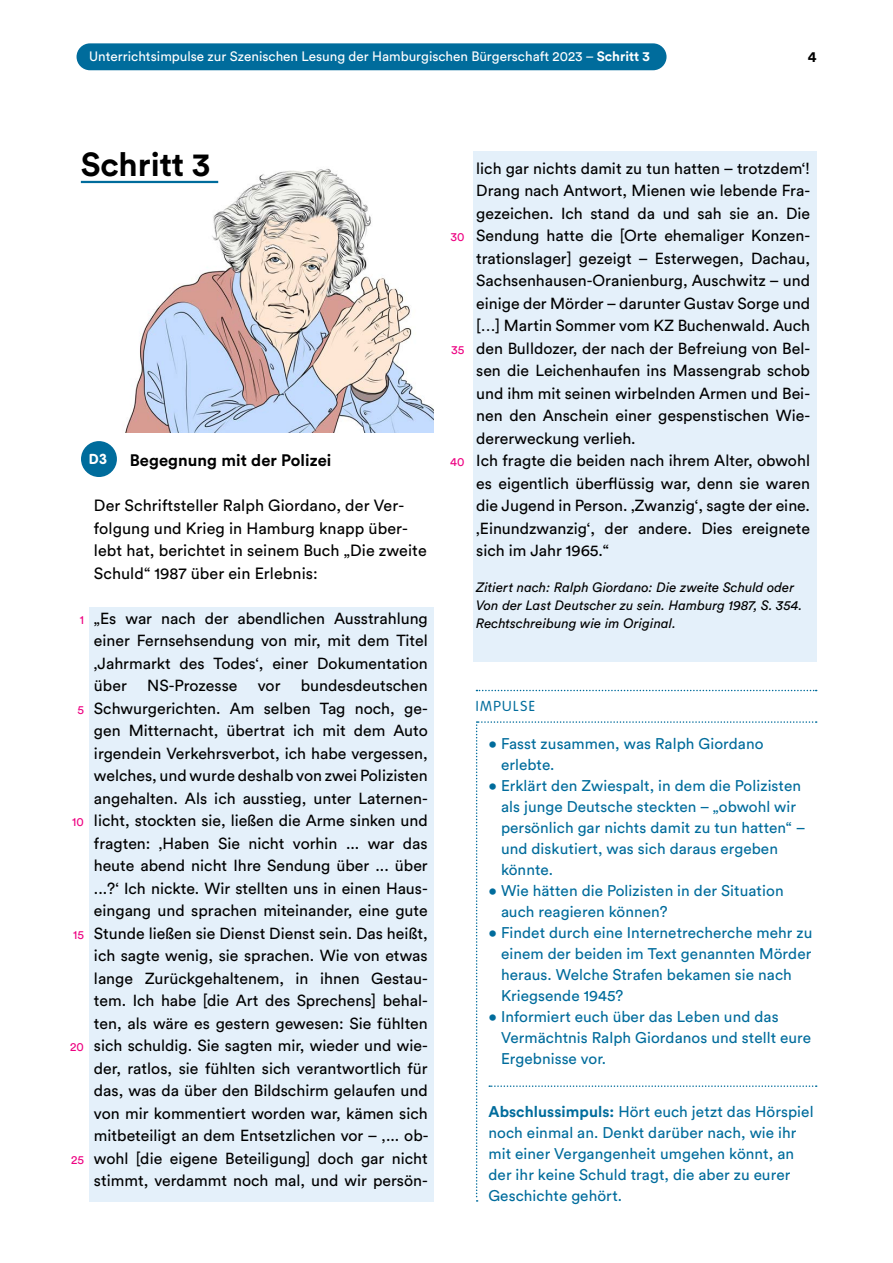
<style>
.page{position:relative;width:893px;height:1263px;background:#fff}
.page>*{position:absolute;margin:0;border:0;box-sizing:border-box;transform-origin:0 0}
.H_2{font:700 33px "Circular Std";letter-spacing:-.005em;color:#000}
._03__Copy{font:700 16.5px "Circular Std";letter-spacing:.005em;color:#000}
._03__Copy-2{font:16.2px/22.5px "Circular Std";letter-spacing:.005em;color:#000}
._03__Copy-3{font:15.9px/22.5px "Circular Std";color:#000;text-align:justify}
._03__Copy_Aufgaben{font:15.3px/21px "Circular Std";letter-spacing:.005em;color:#006c9c}
.t1{font:700 15px "Circular Std";color:#000}
._02__Aufgaben_head{font:300 14.25px "VAG Rounded";letter-spacing:.105em;color:#006c9c}
.Modul_Headline{font:700 14.25px "VAG Rounded";color:#fff}
._03__Copy-4{font:italic 13.5px/18px "Circular Std";letter-spacing:.005em;color:#000}
.t2{font:13.5px "Circular Std";color:#fff}
.t3{font:12px "Circular Std";color:#ed0181}
.s1{font-weight:700}
</style>
<div class="page">
<div style="left:472px;top:151px;width:344px;height:511px;background:#e4f0fa"></div>
<div style="left:89px;top:607px;width:345px;height:595px;background:#e4f0fa"></div>
<hr style="left:81px;top:181px;width:137px;height:2px;background:#006c9c">
<svg style="left:476px;top:690px;width:341px;height:1px"></svg>
<svg style="left:476px;top:721px;width:341px;height:481px"></svg>
<div style="left:77px;top:43px;width:589px;height:27px;background:#006c9c;border-radius:13px"></div>
<img style="left:115px;top:168px;width:319px;height:264px">
<div style="left:81px;top:441px;width:36px;height:36px;background:#006c9c;border-radius:50%"></div>
<p class="t2" style="left:89px;top:48px;width:562px">Unterrichtsimpulse zur Szenischen Lesung der Hamburgischen Bürgerschaft 2023 – <span class="s1">Schritt 3</span></p>
<p class="t1" style="left:808px;top:47px;width:10px">4</p>
<h2 class="H_2" style="left:81px;top:143px;width:131px">Schritt 3</h2>
<h3 class="Modul_Headline" style="left:89px;top:450px;width:20px">D3</h3>
<p class="_03__Copy" style="left:130px;top:450px;width:203px">Begegnung mit der Polizei</p>
<p class="_03__Copy-2" style="left:94px;top:494px;width:334px">Der Schriftsteller Ralph Giordano, der Ver&shy;folgung und Krieg in Hamburg knapp über&shy;lebt hat, berichtet in seinem Buch „Die zweite Schuld“ 1987 über ein Erlebnis:</p>
<p class="_03__Copy-3" style="left:94px;top:607px;width:335px">„Es war nach der abendlichen Ausstrahlung einer Fernsehsendung von mir, mit dem Titel ‚Jahrmarkt des Todes‘, einer Dokumentation über</p>
<p class="t3" style="left:80px;top:612px;width:6px">1</p>
<p class="_03__Copy-3" style="left:94px;top:674px;width:336px;text-indent:207px">bundesdeutschen Schwurgerichten. Am selben Tag noch, ge&shy;gen Mitternacht, übertrat ich mit dem Auto irgendein Verkehrsverbot, ich habe vergessen, welches, und wurde deshalb von zwei Polizisten angehalten. Als ich ausstieg, unter Laternen&shy;licht, stockten sie, ließen die Arme sinken und fragten: ‚Haben Sie nicht vorhin ... war das heute abend nicht Ihre Sendung über ... über ...?‘ Ich nickte. Wir stellten uns in einen Haus&shy;eingang und sprachen miteinander, eine gute Stunde ließen sie Dienst Dienst sein. Das heißt, ich sagte wenig, sie sprachen. Wie von etwas lange Zurückgehaltenem, in ihnen Gestau&shy;tem. Ich habe [die Art des Sprechens] behal&shy;ten, als wäre es gestern gewesen: Sie fühlten sich schuldig. Sie sagten mir, wieder und wie&shy;der, ratlos, sie fühlten sich verantwortlich für das, was da über den Bildschirm gelaufen und von mir kommentiert worden war, kämen sich mitbeteiligt an dem Entsetzlichen vor – ‚... ob&shy;wohl [die eigene Beteiligung] doch gar nicht stimmt, verdammt noch mal, und wir persön-</p>
<p class="_03__Copy-3" style="left:147px;top:674px;width:92px">NS-Prozesse</p>
<p class="_03__Copy-3" style="left:258px;top:674px;width:24px">vor</p>
<p class="t3" style="left:77px;top:702px;width:8px">5</p>
<p class="t3" style="left:72px;top:815px;width:13px">10</p>
<p class="t3" style="left:73px;top:927px;width:12px">15</p>
<p class="t3" style="left:70px;top:1040px;width:15px">20</p>
<p class="t3" style="left:71px;top:1152px;width:14px">25</p>
<p class="t3" style="left:450px;top:230px;width:16px">30</p>
<p class="t3" style="left:451px;top:342px;width:15px">35</p>
<p class="t3" style="left:450px;top:455px;width:16px">40</p>
<p class="_03__Copy-3" style="left:476px;top:157px;width:335px">lich gar nichts damit zu tun hatten – trotzdem‘!<br>Drang nach Antwort, Mienen wie lebende Fra&shy;gezeichen. Ich stand da und sah sie an. Die Sendung hatte die [Orte ehemaliger Konzen&shy;trationslager] gezeigt – Esterwegen, Dachau, Sachsenhausen-Oranienburg, Auschwitz – und einige der Mörder – darunter Gustav Sorge und […] Martin Sommer vom KZ Buchenwald. Auch den Bulldozer, der nach der Befreiung von Bel&shy;sen die Leichenhaufen ins Massengrab schob und ihm mit seinen wirbelnden Armen und Bei&shy;nen den Anschein einer gespenstischen Wie&shy;dererweckung verlieh.</p>
<p class="_03__Copy-3" style="left:476px;top:449px;width:335px">Ich fragte die beiden nach ihrem Alter, obwohl es eigentlich überflüssig war, denn sie waren die Jugend in Person. ‚Zwanzig‘, sagte der eine. ‚Einundzwanzig‘, der andere. Dies ereignete sich im Jahr 1965.“</p>
<p class="_03__Copy-4" style="left:476px;top:578px;width:328px">Zitiert nach: Ralph Giordano: Die zweite Schuld oder<br>Von der Last Deutscher zu sein. Hamburg 1987, S. 354.<br>Rechtschreibung wie im Original.</p>
<h4 class="_02__Aufgaben_head" style="left:476px;top:698px;width:61px">IMPULSE</h4>
<p class="_03__Copy_Aufgaben" style="left:501px;top:733px;width:264px;text-indent:-13px">• Fasst zusammen, was Ralph Giordano erlebte.</p>
<p class="_03__Copy_Aufgaben" style="left:501px;top:775px;width:306px;text-indent:-13px">• Erklärt den Zwiespalt, in dem die Polizisten als junge Deutsche steckten – „obwohl wir persönlich gar nichts damit zu tun hatten“ – und diskutiert, was sich daraus ergeben könnte.</p>
<p class="_03__Copy_Aufgaben" style="left:501px;top:880px;width:284px;text-indent:-13px">• Wie hätten die Polizisten in der Situation auch reagieren können?</p>
<p class="_03__Copy_Aufgaben" style="left:501px;top:922px;width:313px;text-indent:-13px">• Findet durch eine Internetrecherche mehr zu einem der beiden im Text genannten Mörder heraus. Welche Strafen bekamen sie nach Kriegsende 1945?</p>
<p class="_03__Copy_Aufgaben" style="left:501px;top:1006px;width:312px;text-indent:-13px">• Informiert euch über das Leben und das<br>Vermächtnis Ralph Giordanos und stellt eure<br>Ergebnisse vor.</p>
<p class="_03__Copy_Aufgaben" style="left:488px;top:1101px;width:327px"><span class="s1">Abschlussimpuls:</span> Hört euch jetzt das Hörspiel noch einmal an. Denkt darüber nach, wie ihr mit einer Vergangenheit umgehen könnt, an der ihr keine Schuld tragt, die aber zu eurer Geschichte gehört.</p>
</div>
